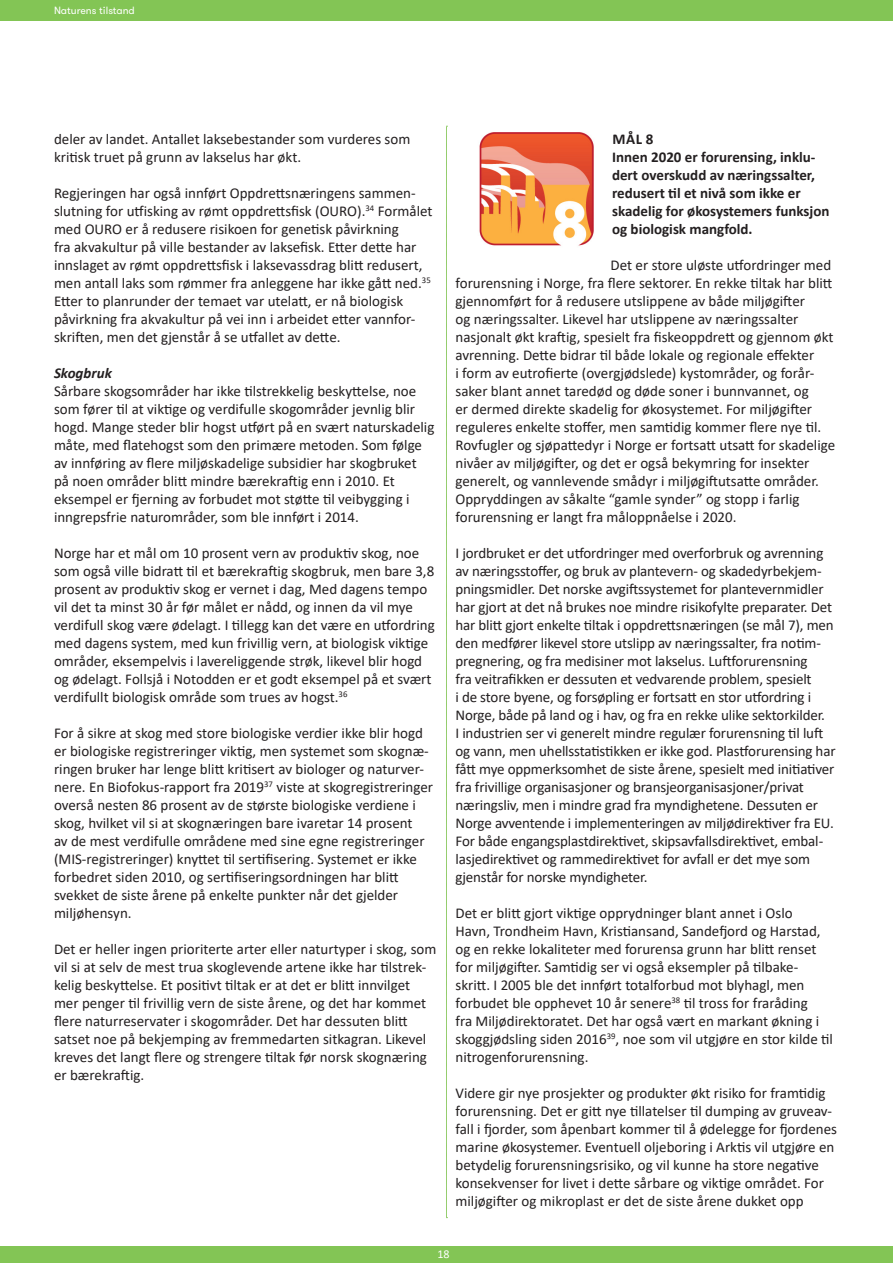
<style>
.page{position:relative;width:893px;height:1263px;background:#fff}
.page>*{position:absolute;margin:0;border:0;box-sizing:border-box;transform-origin:0 0}
.Brød{font:15px/18px "Calibri";color:#231f20}
.Brød-2{font:700 15px/18px "Calibri";color:#231f20}
.Brød-3{font:italic 700 15px "Calibri";color:#231f20}
.t1{font:12px "Calibri";color:#fff}
.t2{font:10.5px "GT Walsheim";color:#fff}
</style>
<div class="page">
<div style="left:0;top:1246px;width:893px;height:17px;background:#83c555"></div>
<div style="left:0;top:0;width:893px;height:20px;background:#83c555"></div>
<svg style="left:446px;top:126px;width:1px;height:1092px"></svg>
<img style="left:479px;top:132px;width:115px;height:114px">
<p class="t2" style="left:54px;top:4px;width:82px">Naturens tilstand</p>
<p class="Brød" style="left:54px;top:130px;width:358px">deler av landet. Antallet laksebestander som vurderes som kritisk truet på grunn av lakselus har økt.</p>
<p class="Brød" style="left:54px;top:184px;width:380px">Regjeringen har også innført Oppdrettsnæringens sammen&shy;slutning for utfisking av rømt oppdrettsfisk (OURO).<sup>34</sup> Formålet med OURO er å redusere risikoen for genetisk påvirkning<br>fra akvakultur på ville bestander av laksefisk. Etter dette har innslaget av rømt oppdrettsfisk i laksevassdrag blitt redusert, men antall laks som rømmer fra anleggene har ikke gått ned.<sup>35</sup></p>
<p class="Brød" style="left:54px;top:292px;width:363px">Etter to planrunder der temaet var utelatt, er nå biologisk påvirkning fra akvakultur på vei inn i arbeidet etter vannfor&shy;skriften, men det gjenstår å se utfallet av dette.</p>
<p class="Brød-3" style="left:54px;top:362px;width:59px">Skogbruk</p>
<p class="Brød" style="left:54px;top:382px;width:382px">Sårbare skogsområder har ikke tilstrekkelig beskyttelse, noe som fører til at viktige og verdifulle skogområder jevnlig blir hogd. Mange steder blir hogst utført på en svært naturskadelig måte, med flatehogst som den primære metoden. Som følge av innføring av flere miljøskadelige subsidier har skogbruket på noen områder blitt mindre bærekraftig enn i 2010. Et eksempel er fjerning av forbudet mot støtte til veibygging i inngrepsfrie naturområder, som ble innført i 2014.</p>
<p class="Brød" style="left:54px;top:544px;width:382px">Norge har et mål om 10 prosent vern av produktiv skog, noe som også ville bidratt til et bærekraftig skogbruk, men bare 3,8 prosent av produktiv skog er vernet i dag, Med dagens tempo vil det ta minst 30 år før målet er nådd, og innen da vil mye verdifull skog være ødelagt. I tillegg kan det være en utfordring med dagens system, med kun frivillig vern, at biologisk viktige områder, eksempelvis i lavereliggende strøk, likevel blir hogd og ødelagt. Follsjå i Notodden er et godt eksempel på et svært verdifullt biologisk område som trues av hogst.<sup>36</sup></p>
<p class="Brød" style="left:54px;top:724px;width:381px">For å sikre at skog med store biologiske verdier ikke blir hogd er biologiske registreringer viktig, men systemet som skognæ&shy;ringen bruker har lenge blitt kritisert av biologer og naturver&shy;nere. En Biofokus-rapport fra 2019<sup>37</sup> viste at skogregistreringer overså nesten 86 prosent av de største biologiske verdiene i skog, hvilket vil si at skognæringen bare ivaretar 14 prosent<br>av de mest verdifulle områdene med sine egne registreringer (MIS-registreringer) knyttet til sertifisering. Systemet er ikke forbedret siden 2010, og sertifiseringsordningen har blitt svekket de siste årene på enkelte punkter når det gjelder miljøhensyn.</p>
<p class="Brød" style="left:54px;top:940px;width:384px">Det er heller ingen prioriterte arter eller naturtyper i skog, som vil si at selv de mest trua skoglevende artene ikke har tilstrek&shy;kelig beskyttelse. Et positivt tiltak er at det er blitt innvilget mer penger til frivillig vern de siste årene, og det har kommet flere naturreservater i skogområder. Det har dessuten blitt satset noe på bekjemping av fremmedarten sitkagran. Likevel kreves det langt flere og strengere tiltak før norsk skognæring er bærekraftig.</p>
<p class="Brød-2" style="left:612px;top:130px;width:43px">MÅL 8</p>
<p class="Brød-2" style="left:612px;top:148px;width:219px">Innen 2020 er forurensing, inklu&shy;dert overskudd av næringssalter, redusert til et nivå som ikke er skadelig for økosystemers funksjon og biologisk mangfold.</p>
<p class="Brød" style="left:455px;top:256px;width:381px;text-indent:155px">Det er store uløste utfordringer med forurensning i Norge, fra flere sektorer. En rekke tiltak har blitt gjennomført for å redusere utslippene av både miljøgifter<br>og næringssalter. Likevel har utslippene av næringssalter nasjonalt økt kraftig, spesielt fra fiskeoppdrett og gjennom økt avrenning. Dette bidrar til både lokale og regionale effekter<br>i form av eutrofierte (overgjødslede) kystområder, og forår&shy;saker blant annet taredød og døde soner i bunnvannet, og<br>er dermed direkte skadelig for økosystemet. For miljøgifter reguleres enkelte stoffer, men samtidig kommer flere nye til.<br>Rovfugler og sjøpattedyr i Norge er fortsatt utsatt for skadelige nivåer av miljøgifter, og det er også bekymring for insekter generelt, og vannlevende smådyr i miljøgiftutsatte områder.<br>Oppryddingen av såkalte “gamle synder” og stopp i farlig forurensning er langt fra måloppnåelse i 2020.</p>
<p class="Brød" style="left:455px;top:544px;width:382px">I jordbruket er det utfordringer med overforbruk og avrenning av næringsstoffer, og bruk av plantevern- og skadedyrbekjem&shy;pningsmidler. Det norske avgiftssystemet for plantevernmidler har gjort at det nå brukes noe mindre risikofylte preparater. Det har blitt gjort enkelte tiltak i oppdrettsnæringen (se mål 7), men den medfører likevel store utslipp av næringssalter, fra notim&shy;pregnering, og fra medisiner mot lakselus. Luftforurensning<br>fra veitrafikken er dessuten et vedvarende problem, spesielt<br>i de store byene, og forsøpling er fortsatt en stor utfordring i Norge, både på land og i hav, og fra en rekke ulike sektorkilder.<br>I industrien ser vi generelt mindre regulær forurensning til luft og vann, men uhellsstatistikken er ikke god. Plastforurensing har fått mye oppmerksomhet de siste årene, spesielt med initiativer fra frivillige organisasjoner og bransjeorganisasjoner/privat næringsliv, men i mindre grad fra myndighetene. Dessuten er Norge avventende i implementeringen av miljødirektiver fra EU.<br>For både engangsplastdirektivet, skipsavfallsdirektivet, embal&shy;lasjedirektivet og rammedirektivet for avfall er det mye som gjenstår for norske myndigheter.</p>
<p class="Brød" style="left:455px;top:904px;width:379px">Det er blitt gjort viktige opprydninger blant annet i Oslo<br>Havn, Trondheim Havn, Kristiansand, Sandefjord og Harstad, og en rekke lokaliteter med forurensa grunn har blitt renset for miljøgifter. Samtidig ser vi også eksempler på tilbake&shy;skritt. I 2005 ble det innført totalforbud mot blyhagl, men forbudet ble opphevet 10 år senere<sup>38</sup> til tross for fraråding<br>fra Miljødirektoratet. Det har også vært en markant økning i skoggjødsling siden 2016<sup>39</sup>, noe som vil utgjøre en stor kilde til nitrogenforurensning.</p>
<p class="Brød" style="left:455px;top:1084px;width:383px">Videre gir nye prosjekter og produkter økt risiko for framtidig forurensning. Det er gitt nye tillatelser til dumping av gruveav&shy;fall i fjorder, som åpenbart kommer til å ødelegge for fjordenes marine økosystemer. Eventuell oljeboring i Arktis vil utgjøre en betydelig forurensningsrisiko, og vil kunne ha store negative konsekvenser for livet i dette sårbare og viktige området. For miljøgifter og mikroplast er det de siste årene dukket opp</p>
<p class="t1" style="left:437px;top:1245px;width:14px">18</p>
</div>
